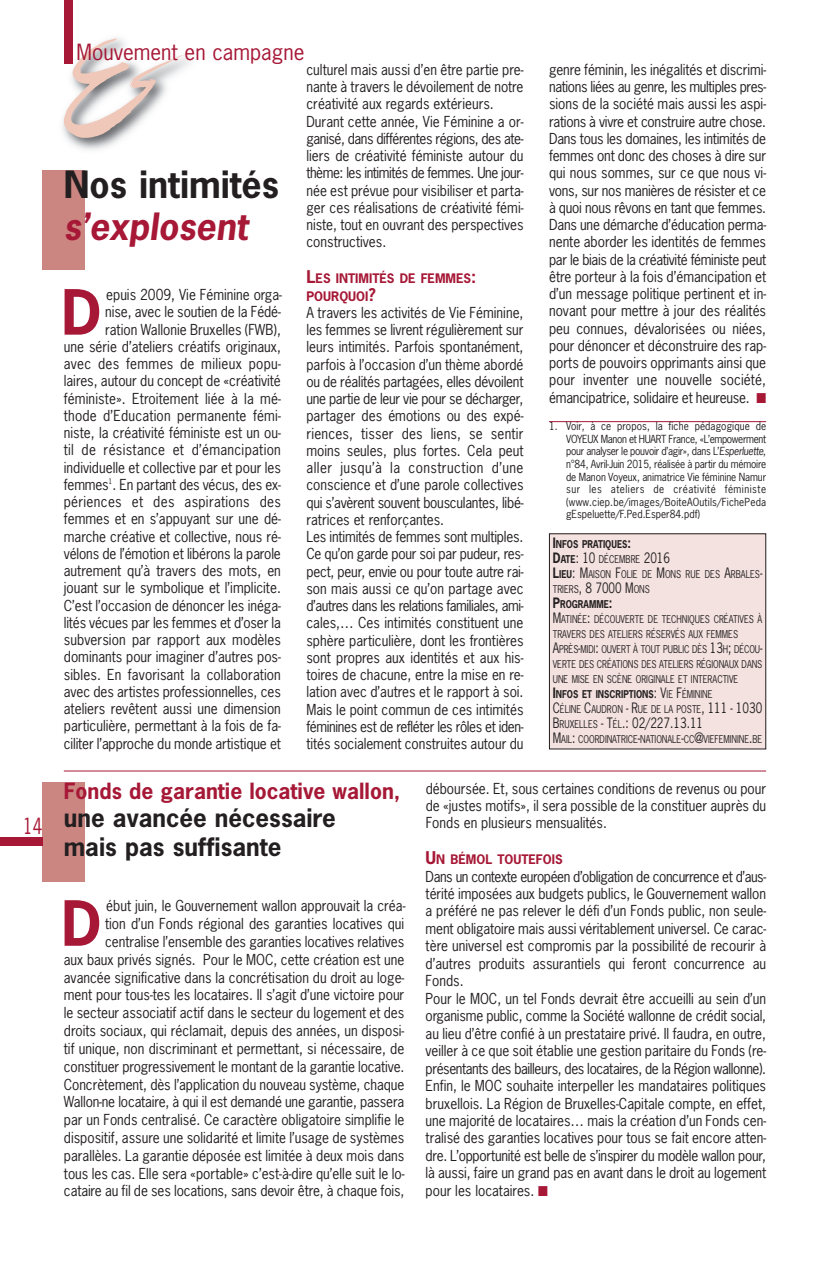
<style>
.page{position:relative;width:830px;height:1263px;background:#fff}
.page>*{position:absolute;margin:0;border:0;box-sizing:border-box;transform-origin:0 0}
.t1{font:700 58.5px "News Gothic";color:#a61836}
.t2{font:700 35.4px "News Gothic";color:#231f20}
.t3{font:italic 700 35.4px "News Gothic";color:#a61836}
.t4{font:700 24px/29.4px "News Gothic";color:#231f20}
.t5{font:700 21px "News Gothic";color:#a61836}
.t6{font:21px "News Gothic";color:#a61836}
.t7{font:21px "News Gothic";color:#a61836;scale:.8 1}
.t8{font:14.25px/17.2px "News Gothic";color:#231f20;scale:.95 1}
.t9{font:13.5px "News Gothic";color:#231f20;scale:.85 1}
.t10{font:700 12.3px/18px "News Gothic";color:#a61836}
.t11{font:10.5px/12.6px "News Gothic";letter-spacing:.01em;color:#231f20;text-align:justify;scale:.95 1}
.t12{font:10.2px/15px "News Gothic";color:#231f20;scale:.85 1}
.s1{font-size:16.5px}
.s2{color:#a61836}
.s3{font-style:italic}
.s4{font-weight:700;font-size:13.5px}
.s5{font-weight:700}
.s6{font-size:13.5px}
.s7{font-size:10.2px}
</style>
<div class="page">
<div style="left:43px;top:782px;width:42px;height:100px;background:#cc8681"></div>
<img style="left:62px;top:32px;width:128px;height:118px">
<svg style="left:64px;top:38px;width:121px;height:100px"></svg>
<div style="left:64px;top:0;width:8px;height:64px;background:#a61836"></div>
<div style="left:0;top:838px;width:43px;height:8px;background:#a61836"></div>
<div style="left:43px;top:170px;width:42px;height:99px;background:#cc8681"></div>
<hr style="left:549px;top:421px;width:216px;height:1px;background:#a61836">
<div style="left:549px;top:534px;width:216px;height:215px;background:#f3e2df"></div>
<div style="left:549px;top:533px;width:216px;height:216px;border:1px solid #231f20"></div>
<hr style="left:64px;top:771px;width:701px;height:1px;background:#a61836">
<h3 class="t7" style="left:23px;top:814px;width:26px">14</h3>
<h3 class="t6" style="left:77px;top:40px;width:229px">Mouvement en campagne</h3>
<p class="t8" style="left:306px;top:61px;width:230px">culturel mais aussi d’en être partie pre&shy;nante à travers le dévoilement de notre créativité aux regards extérieurs.<br>Durant cette année, Vie Féminine a or&shy;ganisé, dans différentes régions, des ate&shy;liers de créativité féministe autour du thème: les intimités de femmes. Une jour&shy;née est prévue pour visibiliser et parta&shy;ger ces réalisations de créativité fémi&shy;niste, tout en ouvrant des perspectives constructives.</p>
<p class="t10" style="left:306px;top:269px;width:171px"><span class="s1">L</span>ES INTIMITÉS DE FEMMES<span class="s1">:<br></span>POURQUOI<span class="s1">?</span></p>
<p class="t8" style="left:306px;top:304px;width:230px">A travers les activités de Vie Féminine, les femmes se livrent régulièrement sur leurs intimités. Parfois spontanément, parfois à l’occasion d’un thème abordé ou de réalités partagées, elles dévoilent une partie de leur vie pour se décharger, partager des émotions ou des expé&shy;riences, tisser des liens, se sentir moins seules, plus fortes. Cela peut aller jusqu’à la construction d’une conscience et d’une parole collectives qui s’avèrent souvent bousculantes, libé&shy;ratrices et renforçantes.<br>Les intimités de femmes sont multiples.<br>Ce qu’on garde pour soi par pudeur, res&shy;pect, peur, envie ou pour toute autre rai&shy;son mais aussi ce qu’on partage avec d’autres dans les relations familiales, ami&shy;cales,… Ces intimités constituent une sphère particulière, dont les frontières sont propres aux identités et aux his&shy;toires de chacune, entre la mise en re&shy;lation avec d’autres et le rapport à soi.<br>Mais le point commun de ces intimités féminines est de refléter les rôles et iden&shy;tités socialement construites autour du</p>
<h2 class="t2" style="left:64px;top:165px;width:216px">Nos intimités</h2>
<h2 class="t3" style="left:64px;top:207px;width:185px">s’explosent</h2>
<p class="t8" style="left:64px;top:287px;width:231px;text-align:right">epuis 2009, Vie Féminine orga-<br>nise, avec le soutien de la Fédé-<br>ration Wallonie Bruxelles (FWB),<br>une série d’ateliers créatifs originaux, avec des femmes de milieux popu&shy;laires, autour du concept de «créativité féministe». Etroitement liée à la mé&shy;thode d’Education permanente fémi&shy;niste, la créativité féministe est un ou&shy;til de résistance et d’émancipation individuelle et collective par et pour les femmes<sup>1</sup>. En partant des vécus, des ex&shy;périences et des aspirations des femmes et en s’appuyant sur une dé&shy;marche créative et collective, nous ré&shy;vélons de l’émotion et libérons la parole autrement qu’à travers des mots, en jouant sur le symbolique et l’implicite.<br>C’est l’occasion de dénoncer les inéga&shy;lités vécues par les femmes et d’oser la subversion par rapport aux modèles dominants pour imaginer d’autres pos&shy;sibles. En favorisant la collaboration avec des artistes professionnelles, ces ateliers revêtent aussi une dimension particulière, permettant à la fois de fa&shy;ciliter l’approche du monde artistique et</p>
<h1 class="t1" style="left:61px;top:280px;width:42px">D</h1>
<p class="t8" style="left:549px;top:61px;width:230px;text-align:justify">genre féminin, les inégalités et discrimi&shy;nations liées au genre, les multiples pres&shy;sions de la société mais aussi les aspi&shy;rations à vivre et construire autre chose.<br>Dans tous les domaines, les intimités de femmes ont donc des choses à dire sur qui nous sommes, sur ce que nous vi&shy;vons, sur nos manières de résister et ce à quoi nous rêvons en tant que femmes.<br>Dans une démarche d’éducation perma&shy;nente aborder les identités de femmes par le biais de la créativité féministe peut être porteur à la fois d’émancipation et d’un message politique pertinent et in&shy;novant pour mettre à jour des réalités peu connues, dévalorisées ou niées, pour dénoncer et déconstruire des rap&shy;ports de pouvoirs opprimants ainsi que pour inventer une nouvelle société, émancipatrice, solidaire et heureuse. <span class="s2">■</span></p>
<p class="t11" style="left:566px;top:420px;width:212px;text-indent:-17px">1. Voir, à ce propos, la fiche pédagogique de VOYEUX Manon et HUART France, «L’empowerment pour analyser le pouvoir d’agir», dans L’<span class="s3">Esperluette</span>, n°84, Avril-Juin 2015, réalisée à partir du mémoire de Manon Voyeux, animatrice Vie féminine Namur sur les ateliers de créativité féministe (www.ciep.be/images/BoiteAOutils/FichePeda gEspeluette/F.Ped.Esper84.pdf)</p>
<p class="t12" style="left:552px;top:537px;width:248px"><span class="s4">I</span><span class="s5">NFOS PRATIQUES</span><span class="s4">:<br>D</span><span class="s5">ATE</span><span class="s6">: 10</span> DÉCEMBRE <span class="s6">2016<br></span><span class="s4">L</span><span class="s5">IEU</span><span class="s6">: M</span>AISON <span class="s6">F</span>OLIE DE <span class="s6">M</span>ONS RUE DES <span class="s6">A</span>RBALES<span class="s6">-</span>TRIERS<span class="s6">, 8 7000 M</span>ONS<br><span class="s4">P</span><span class="s5">ROGRAMME</span><span class="s4">:<br></span><span class="s6">M</span>ATINÉE<span class="s6">:</span> DÉCOUVERTE DE TECHNIQUES CRÉATIVES À TRAVERS DES ATELIERS RÉSERVÉS AUX FEMMES <span class="s6">A</span>PRÈS<span class="s6">-</span>MIDI<span class="s6">:</span> OUVERT À TOUT PUBLIC DÈS <span class="s6">13</span>H<span class="s6">;</span> DÉCOU<span class="s6">-</span>VERTE DES CRÉATIONS DES ATELIERS RÉGIONAUX DANS UNE MISE EN SCÈNE ORIGINALE ET INTERACTIVE <span class="s4">I</span><span class="s5">NFOS ET INSCRIPTIONS</span><span class="s6">: V</span>IE <span class="s6">F</span>ÉMININE<br><span class="s6">C</span>ÉLINE <span class="s6">C</span>AUDRON <span class="s6">- R</span>UE DE LA POSTE<span class="s6">, 111 - 1030</span></p>
<p class="t9" style="left:552px;top:715px;width:178px">B<span class="s7">RUXELLES</span> - T<span class="s7">ÉL</span>.: 02/227.13.11</p>
<p class="t12" style="left:552px;top:732px;width:248px"><span class="s6">M</span>AIL<span class="s6">:</span> COORDINATRICE<span class="s6">-</span>NATIONALE<span class="s6">-</span>CC<span class="s6">@</span>VIEFEMININE<span class="s6">.</span>BE</p>
<h3 class="t5" style="left:64px;top:779px;width:338px">Fonds de garantie locative wallon,</h3>
<h3 class="t4" style="left:64px;top:804px;width:273px">une avancée nécessaire mais pas suffisante</h3>
<h1 class="t1" style="left:61px;top:891px;width:42px">D</h1>
<p class="t8" style="left:64px;top:897px;width:361px;line-height:17.9px;text-align:right">ébut juin, le Gouvernement wallon approuvait la créa-<br>tion d’un Fonds régional des garanties locatives qui centralise l’ensemble des garanties locatives relatives<br>aux baux privés signés. Pour le MOC, cette création est une avancée significative dans la concrétisation du droit au loge&shy;ment pour tous-tes les locataires. Il s’agit d’une victoire pour le secteur associatif actif dans le secteur du logement et des droits sociaux, qui réclamait, depuis des années, un disposi&shy;tif unique, non discriminant et permettant, si nécessaire, de constituer progressivement le montant de la garantie locative.<br>Concrètement, dès l’application du nouveau système, chaque Wallon-ne locataire, à qui il est demandé une garantie, passera par un Fonds centralisé. Ce caractère obligatoire simplifie le dispositif, assure une solidarité et limite l’usage de systèmes parallèles. La garantie déposée est limitée à deux mois dans tous les cas. Elle sera «portable» c’est-à-dire qu’elle suit le lo&shy;cataire au fil de ses locations, sans devoir être, à chaque fois,</p>
<p class="t8" style="left:425px;top:780px;width:360px;text-align:justify">déboursée. Et, sous certaines conditions de revenus ou pour de «justes motifs», il sera possible de la constituer auprès du Fonds en plusieurs mensualités.</p>
<p class="t10" style="left:425px;top:851px;width:138px"><span class="s1">U</span>N BÉMOL TOUTEFOIS</p>
<p class="t8" style="left:425px;top:868px;width:360px">Dans un contexte européen d’obligation de concurrence et d’aus&shy;térité imposées aux budgets publics, le Gouvernement wallon a préféré ne pas relever le défi d’un Fonds public, non seule&shy;ment obligatoire mais aussi véritablement universel. Ce carac&shy;tère universel est compromis par la possibilité de recourir à d’autres produits assurantiels qui feront concurrence au Fonds.<br>Pour le MOC, un tel Fonds devrait être accueilli au sein d’un organisme public, comme la Société wallonne de crédit social, au lieu d’être confié à un prestataire privé. Il faudra, en outre, veiller à ce que soit établie une gestion paritaire du Fonds (re&shy;présentants des bailleurs, des locataires, de la Région wallonne).<br>Enfin, le MOC souhaite interpeller les mandataires politiques bruxellois. La Région de Bruxelles-Capitale compte, en effet, une majorité de locataires… mais la création d’un Fonds cen&shy;tralisé des garanties locatives pour tous se fait encore atten&shy;dre. L’opportunité est belle de s’inspirer du modèle wallon pour, là aussi, faire un grand pas en avant dans le droit au logement pour les locataires. <span class="s2">■</span></p>
</div>
